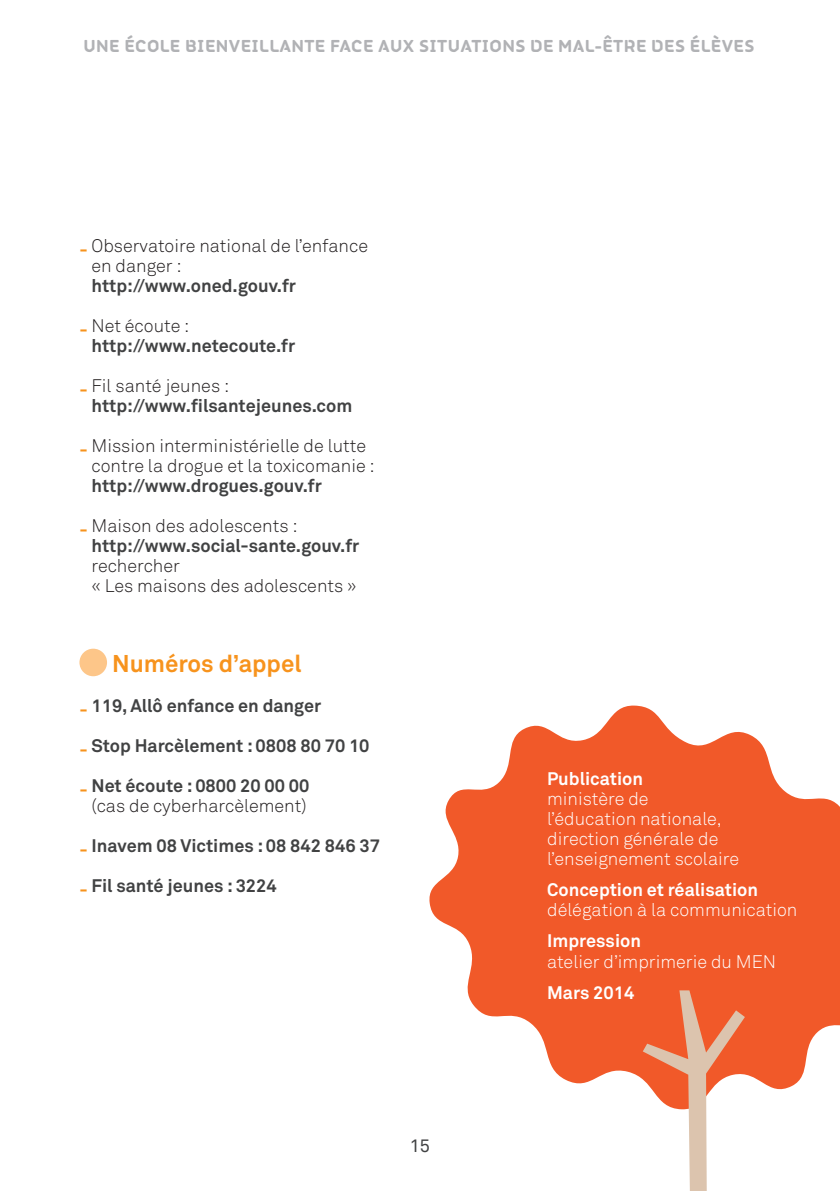
<style>
.page{position:relative;width:840px;height:1191px;background:#fff}
.page>*{position:absolute;margin:0;border:0;box-sizing:border-box;transform-origin:0 0}
.t1{font:700 24px "Akkurat";color:#f7931d}
.t2{font:700 18px/20px "Akkurat";color:#414243}
.t3{font:300 18px/20px "Akkurat";color:#231f20}
.t4{font:300 18px/20px "Akkurat";color:#fff}
.t5{font:700 18px "FS Alvar";letter-spacing:.02em;color:#b1b2b5}
.t6{font:700 18px "Akkurat";color:#fff}
.t7{font:18px "Akkurat";color:#414243}
.s1{font-weight:700;color:#f7931d}
.s2{color:#f7931d}
.s3{font-weight:300;color:#231f20}
.s4{font-weight:700;color:#414243}
</style>
<div class="page">
<svg style="left:429px;top:705px;width:410px;height:385px;fill:#f15929"></svg>
<div style="left:79px;top:648px;width:28px;height:28px;background:#fdc689;border-radius:50%"></div>
<svg style="left:642px;top:990px;width:102px;height:201px"></svg>
<p class="t5" style="left:83px;top:30px;width:672px">UNE ÉCOLE BIENVEILLANTE FACE AUX SITUATIONS DE MAL-ÊTRE DES ÉLÈVES</p>
<p class="t3" style="left:91px;top:236px;width:278px;text-indent:-12px"><span class="s1">-</span> Observatoire national de l’enfance en danger :</p>
<p class="t2" style="left:91px;top:276px;width:206px">http://www.oned.gouv.fr</p>
<p class="t2" style="left:91px;top:316px;width:205px;text-indent:-12px"><span class="s2">-</span> <span class="s3">Net écoute : </span>http://www.netecoute.fr</p>
<p class="t2" style="left:91px;top:376px;width:262px;text-indent:-12px"><span class="s2">-</span> <span class="s3">Fil santé jeunes : </span>http://www.filsantejeunes.com</p>
<p class="t3" style="left:91px;top:436px;width:285px;text-indent:-12px"><span class="s1">-</span> Mission interministérielle de lutte contre la drogue et la toxicomanie :</p>
<p class="t2" style="left:91px;top:476px;width:232px">http://www.drogues.gouv.fr</p>
<p class="t2" style="left:91px;top:516px;width:269px;text-indent:-12px"><span class="s2">-</span> <span class="s3">Maison des adolescents : </span>http://www.social-sante.gouv.fr</p>
<p class="t3" style="left:91px;top:556px;width:266px">rechercher<br>« Les maisons des adolescents »</p>
<h1 class="t1" style="left:112px;top:648px;width:191px">N uméros d’appel</h1>
<p class="t2" style="left:79px;top:696px;width:243px"><span class="s2">-</span> 119, Allô enfance en danger</p>
<p class="t2" style="left:79px;top:736px;width:291px"><span class="s2">-</span> Stop Harcèlement : 0808 80 70 10</p>
<p class="t3" style="left:79px;top:776px;width:231px;text-align:center"><span class="s1">-</span> <span class="s4">N et écoute : 0800 20 00 00 </span>(cas de cyberharcèlement)</p>
<p class="t2" style="left:79px;top:836px;width:302px"><span class="s2">-</span> Inavem 08 Victimes : 08 842 846 37</p>
<p class="t2" style="left:79px;top:876px;width:199px"><span class="s2">-</span> Fil santé jeunes : 3224</p>
<p class="t7" style="left:409px;top:1135px;width:22px">15</p>
<p class="t6" style="left:547px;top:767px;width:97px">Publication</p>
<p class="t4" style="left:547px;top:789px;width:193px">ministère de l’éducation nationale, direction générale de l’enseignement scolaire</p>
<p class="t6" style="left:547px;top:878px;width:212px">Conception et réalisation</p>
<p class="t4" style="left:547px;top:900px;width:252px">délégation à la communication</p>
<p class="t6" style="left:547px;top:929px;width:95px">Impression</p>
<p class="t4" style="left:547px;top:951px;width:230px">atelier d’imprimerie du MEN</p>
<p class="t6" style="left:547px;top:981px;width:89px">Mars 2014</p>
</div>
